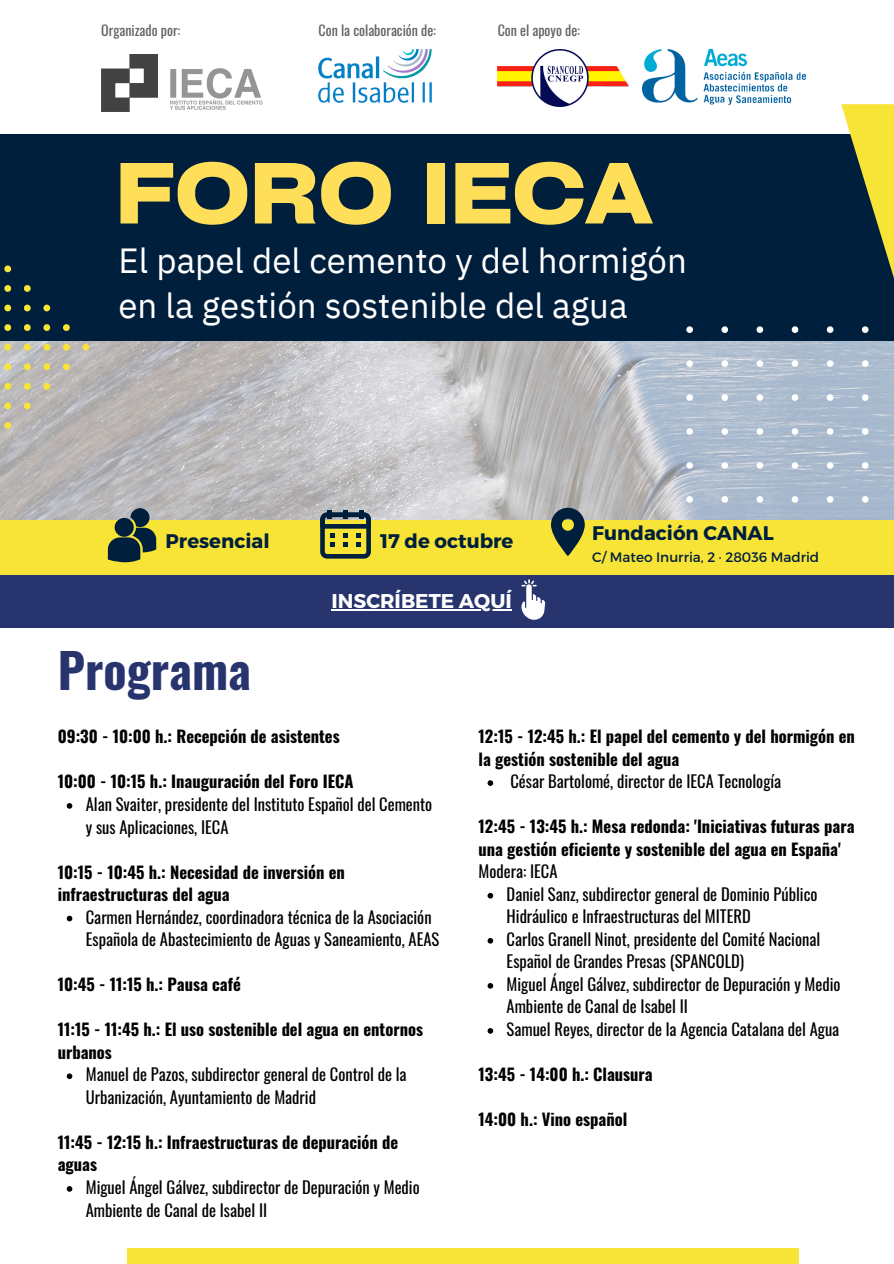
<style>
.page{position:relative;width:894px;height:1264px;background:#fff}
.page>*{position:absolute;margin:0;border:0;box-sizing:border-box;transform-origin:0 0}
.t1{font:700 expanded 82.8px "Cy Grotesk";color:#ffde59}
.t2{font:700 48px "Oswald";color:#27346e}
.t3{font:34.8px/45px "IBM Plex Sans";color:#fff}
.t4{font:700 19.95px "Montserrat";color:#fff}
.t5{font:700 19.65px "Montserrat";color:#001f3d}
.t6{font:16.5px/22.5px "Oswald";color:#000}
.t7{font:700 16.5px/22.5px "Oswald";color:#000}
.t8{font:13.95px "Oswald";color:#66615d}
.t9{font:13.65px "Montserrat";color:#001f3d}
</style>
<div class="page">
<img style="left:0;top:340px;width:893px;height:180px">
<div style="left:0;top:134px;width:893px;height:206px;background:#001f3d"></div>
<div style="left:127px;top:1248px;width:671px;height:15px;background:#f7e437"></div>
<svg style="left:841px;top:104px;width:52px;height:171px"></svg>
<svg style="left:63px;top:324px;width:7px;height:7px"></svg>
<svg style="left:82px;top:344px;width:7px;height:6px"></svg>
<svg style="left:63px;top:344px;width:7px;height:6px"></svg>
<svg style="left:63px;top:363px;width:7px;height:7px"></svg>
<svg style="left:43px;top:304px;width:7px;height:7px"></svg>
<svg style="left:43px;top:324px;width:7px;height:7px"></svg>
<svg style="left:43px;top:344px;width:7px;height:6px"></svg>
<svg style="left:43px;top:363px;width:7px;height:7px"></svg>
<svg style="left:43px;top:383px;width:7px;height:7px"></svg>
<svg style="left:24px;top:285px;width:7px;height:7px"></svg>
<svg style="left:24px;top:304px;width:7px;height:7px"></svg>
<svg style="left:24px;top:324px;width:7px;height:7px"></svg>
<svg style="left:24px;top:344px;width:7px;height:6px"></svg>
<svg style="left:24px;top:363px;width:7px;height:7px"></svg>
<svg style="left:24px;top:383px;width:7px;height:7px"></svg>
<svg style="left:24px;top:402px;width:7px;height:7px"></svg>
<svg style="left:4px;top:265px;width:7px;height:7px"></svg>
<svg style="left:4px;top:285px;width:7px;height:7px"></svg>
<svg style="left:4px;top:304px;width:7px;height:7px"></svg>
<svg style="left:4px;top:324px;width:7px;height:7px"></svg>
<svg style="left:4px;top:344px;width:7px;height:6px"></svg>
<svg style="left:4px;top:363px;width:7px;height:7px"></svg>
<svg style="left:4px;top:383px;width:7px;height:7px"></svg>
<svg style="left:4px;top:402px;width:7px;height:7px"></svg>
<svg style="left:4px;top:422px;width:7px;height:7px"></svg>
<div style="left:0;top:520px;width:893px;height:55px;background:#f7e437"></div>
<svg style="left:551px;top:508px;width:33px;height:48px"></svg>
<svg style="left:320px;top:510px;width:51px;height:48px"></svg>
<svg style="left:108px;top:508px;width:48px;height:54px"></svg>
<div style="left:0;top:575px;width:893px;height:53px;background:#27346e"></div>
<hr style="left:331px;top:609px;width:180px;height:1px;background:#fff">
<svg style="left:521px;top:579px;width:24px;height:40px"></svg>
<svg style="left:686px;top:326px;width:207px;height:176px"></svg>
<img style="left:318px;top:50px;width:113px;height:53px">
<img style="left:101px;top:54px;width:161px;height:58px">
<img style="left:497px;top:49px;width:131px;height:57px">
<img style="left:642px;top:49px;width:163px;height:55px">
<svg style="left:67px;top:803px;width:5px;height:5px"></svg>
<svg style="left:67px;top:915px;width:5px;height:6px"></svg>
<svg style="left:67px;top:1073px;width:5px;height:6px"></svg>
<svg style="left:67px;top:1186px;width:5px;height:5px"></svg>
<svg style="left:487px;top:780px;width:6px;height:6px"></svg>
<svg style="left:487px;top:892px;width:6px;height:6px"></svg>
<svg style="left:487px;top:938px;width:6px;height:5px"></svg>
<svg style="left:487px;top:983px;width:6px;height:5px"></svg>
<svg style="left:487px;top:1028px;width:6px;height:5px"></svg>
<p class="t8" style="left:101px;top:19px;width:80px">Organizado por:</p>
<p class="t8" style="left:318px;top:19px;width:119px">Con la colaboración de:</p>
<p class="t8" style="left:497px;top:19px;width:84px">Con el apoyo de:</p>
<p class="t1" style="left:115px;top:141px;width:538px">FORO IECA</p>
<p class="t3" style="left:118px;top:238px;width:569px">El papel del cemento y del hormigón en la gestión sostenible del agua</p>
<p class="t5" style="left:165px;top:528px;width:106px">Presencial</p>
<p class="t2" style="left:58px;top:633px;width:195px">Programa</p>
<p class="t5" style="left:380px;top:528px;width:135px">17 de octubre</p>
<p class="t4" style="left:331px;top:588px;width:182px">INSCRÍBETE AQUÍ</p>
<p class="t5" style="left:592px;top:520px;width:183px">Fundación CANAL</p>
<p class="t9" style="left:592px;top:548px;width:228px">C/ Mateo Inurria, 2 · 28036 Madrid</p>
<p class="t7" style="left:58px;top:724px;width:283px">09:30 - 10:00 h.: Recepción de asistentes</p>
<p class="t7" style="left:58px;top:769px;width:297px">10:00 - 10:15 h.: Inauguración del Foro IECA</p>
<p class="t6" style="left:86px;top:792px;width:348px">Alan Svaiter, presidente del Instituto Español del Cemento y sus Aplicaciones, IECA</p>
<p class="t7" style="left:58px;top:859px;width:288px">10:15 - 10:45 h.: Necesidad de inversión en infraestructuras del agua</p>
<p class="t6" style="left:86px;top:904px;width:355px">Carmen Hernández, coordinadora técnica de la Asociación<br>Española de Abastecimiento de Aguas y Saneamiento, AEAS</p>
<p class="t7" style="left:58px;top:972px;width:184px">10:45 - 11:15 h.: Pausa café</p>
<p class="t7" style="left:58px;top:1017px;width:367px">11:15 - 11:45 h.: El uso sostenible del agua en entornos urbanos</p>
<p class="t6" style="left:86px;top:1062px;width:322px">Manuel de Pazos, subdirector general de Control de la<br>Urbanización, Ayuntamiento de Madrid</p>
<p class="t7" style="left:58px;top:1130px;width:342px">11:45 - 12:15 h.: Infraestructuras de depuración de aguas</p>
<p class="t6" style="left:86px;top:1175px;width:335px">Miguel Ángel Gálvez, subdirector de Depuración y Medio<br>Ambiente de Canal de Isabel II</p>
<p class="t7" style="left:478px;top:724px;width:378px">12:15 - 12:45 h.: El papel del cemento y del hormigón en la gestión sostenible del agua</p>
<p class="t6" style="left:510px;top:769px;width:272px">César Bartolomé, director de IECA Tecnología</p>
<p class="t7" style="left:478px;top:814px;width:377px">12:45 - 13:45 h.: Mesa redonda: 'Iniciativas futuras para una gestión eficiente y sostenible del agua en España'</p>
<p class="t6" style="left:506px;top:882px;width:312px">Daniel Sanz, subdirector general de Dominio Público<br>Hidráulico e Infraestructuras del MITERD</p>
<p class="t6" style="left:506px;top:927px;width:315px">Carlos Granell Ninot, presidente del Comité Nacional<br>Español de Grandes Presas (SPANCOLD)</p>
<p class="t6" style="left:506px;top:972px;width:335px">Miguel Ángel Gálvez, subdirector de Depuración y Medio<br>Ambiente de Canal de Isabel II</p>
<p class="t6" style="left:506px;top:1017px;width:334px">Samuel Reyes, director de la Agencia Catalana del Agua</p>
<p class="t6" style="left:478px;top:859px;width:80px">Modera: IECA</p>
<p class="t7" style="left:478px;top:1062px;width:176px">13:45 - 14:00 h.: Clausura</p>
<p class="t7" style="left:478px;top:1107px;width:150px">14:00 h.: Vino español</p>
</div>
